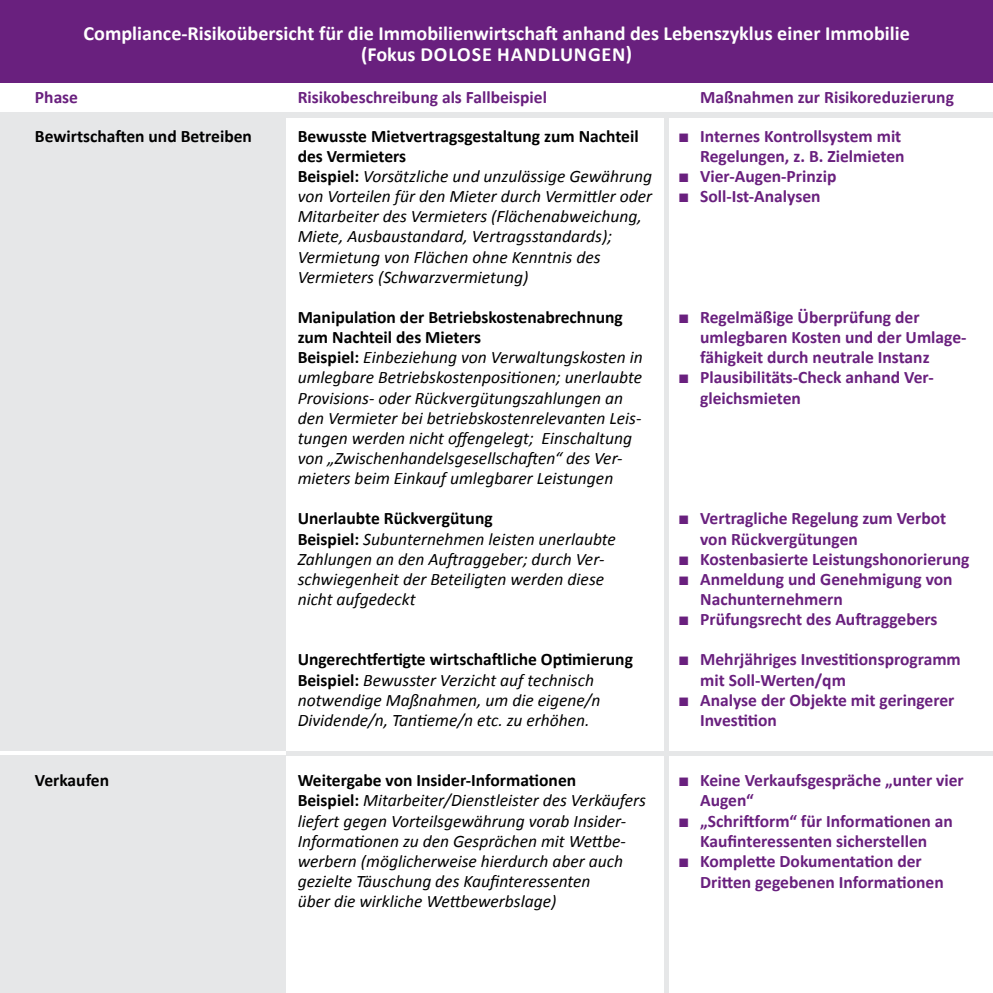
<style>
.page{position:relative;width:993px;height:993px;background:#fff}
.page>*{position:absolute;margin:0;border:0;box-sizing:border-box;transform-origin:0 0}
.t1{font:700 20.12px/20.7px "Calibri";color:#fff}
.t2{font:italic 17.5px/20.1px "Calibri";color:#000}
.t3{font:700 17.5px/20.1px "Calibri";color:#69207e}
.t4{font:700 17.5px "Calibri";color:#000}
.s1{font-weight:700;font-style:normal}
</style>
<div class="page">
<div style="left:0;top:755px;width:286px;height:237px;background:#e6e7e8"></div>
<div style="left:0;top:113px;width:286px;height:637px;background:#e6e7e8"></div>
<div style="left:0;top:0;width:992px;height:82px;background:#69207e"></div>
<div style="left:286px;top:113px;width:706px;height:5px;background:#e6e7e8"></div>
<div style="left:664px;top:118px;width:5px;height:874px;background:#e6e7e8"></div>
<div style="left:286px;top:750px;width:706px;height:5px;background:#e6e7e8"></div>
<p class="t1" style="left:361px;top:22px;width:550px;text-indent:-277px">Compliance-Risikoübersicht für die Immobilienwirtschaft anhand des Lebenszyklus einer Immobilie (Fokus Dolose Handlu</p>
<p class="t1" style="left:573px;top:43px;width:60px">ngen)</p>
<p class="t3" style="left:35px;top:86px;width:45px">Phase</p>
<p class="t3" style="left:297px;top:86px;width:251px">Risikobeschreibung als Fallbeispiel</p>
<p class="t4" style="left:35px;top:125px;width:218px">Bewirtschaften und Betreiben</p>
<p class="t2" style="left:297px;top:125px;width:356px"><span class="s1">Bewusste Mietvertragsgestaltung zum N achteil des Vermieters<br>Beispiel:</span> Vorsätzliche und unzulässige Gewährung von Vorteilen für den Mieter durch Vermittler oder Mitarbeiter des Vermieters (Flächenabweichung, Miete, Ausbaustandard, Vertragsstandards); Vermietung von Flächen ohne Kenntnis des Vermieters (Schwarzvermietung)</p>
<p class="t2" style="left:297px;top:306px;width:346px"><span class="s1">Manipulation der Betriebskostenabrechnung zum Nachteil des Mieters<br>Beispiel:</span> Einbeziehung von Verwaltungskosten in umlegbare Betriebskostenpositionen; unerlaubte Provisions- oder Rückvergütungszahlungen an den Vermieter bei betriebskostenrelevanten Leis&shy;tungen werden nicht offengelegt; Einschaltung von „Zwischenhandelsgesellschaften“ des Ver&shy;mieters beim Einkauf umlegbarer Leistungen</p>
<p class="t2" style="left:297px;top:507px;width:320px"><span class="s1">Unerlaubte Rückvergütung<br>Beispiel:</span> Subunternehmen leisten unerlaubte Zahlungen an den Auftraggeber; durch Ver&shy;schwiegenheit der Beteiligten werden diese nicht aufgedeckt</p>
<p class="t2" style="left:297px;top:648px;width:337px"><span class="s1">Ungerechtfertigte wirtschaftliche Optimierung Beispiel:</span> Bewusster Verzicht auf technisch notwendige Maßnahmen, um die eigene/n Dividende/n, Tantieme/n etc. zu erhöhen.</p>
<p class="t4" style="left:35px;top:769px;width:76px">Verkaufen</p>
<p class="t2" style="left:297px;top:769px;width:350px"><span class="s1">Weitergabe von Insider-Informationen<br>Beispiel:</span> Mitarbeiter/Dienstleister des Verkäufers liefert gegen Vorteilsgewährung vorab Insider-Informationen zu den Gesprächen mit Wettbe&shy;werbern (möglicherweise hierdurch aber auch gezielte Täuschung des Kaufinteressenten<br>über die wirkliche Wettbewerbslage)</p>
<p class="t3" style="left:700px;top:86px;width:255px">Maßnahmen zur Risikoreduzierung</p>
<p class="t3" style="left:679px;top:125px;width:227px;text-align:right">■ Internes Kontrollsystem mit<br>Regelungen, z. B. Zielmieten</p>
<p class="t3" style="left:679px;top:165px;width:159px">■ Vier-Augen-Prinzip</p>
<p class="t3" style="left:679px;top:185px;width:143px">■ Soll-Ist-Analysen</p>
<p class="t3" style="left:700px;top:306px;width:268px;text-indent:-21px">■ Regelmäßige Überprüfung der umlegbaren Kosten und der Umlage&shy;fähigkeit durch neutrale Instanz</p>
<p class="t3" style="left:700px;top:366px;width:235px;text-indent:-21px">■ Plausibilitäts-Check anhand Ver&shy;gleichsmieten</p>
<p class="t3" style="left:700px;top:507px;width:247px;text-indent:-21px">■ Vertragliche Regelung zum Verbot von Rückvergütungen</p>
<p class="t3" style="left:679px;top:547px;width:291px">■ Kostenbasierte Leistungshonorierung</p>
<p class="t3" style="left:700px;top:568px;width:254px;text-indent:-21px">■ Anmeldung und Genehmigung von<br>Nachunternehmern</p>
<p class="t3" style="left:679px;top:608px;width:260px">■ Prüfungsrecht des Auftraggebers</p>
<p class="t3" style="left:700px;top:648px;width:262px;text-indent:-21px">■ Mehrjähriges Investitionsprogramm mit Soll-Werten/qm</p>
<p class="t3" style="left:700px;top:688px;width:256px;text-indent:-21px">■ Analyse der Objekte mit geringerer<br>Investition</p>
<p class="t3" style="left:700px;top:769px;width:265px;text-indent:-21px">■ Keine Verkaufsgespräche „unter vier<br>Augen“</p>
<p class="t3" style="left:679px;top:809px;width:275px;text-align:center">■ „Schriftform“ für Informationen an<br>Kaufinteressenten sicherstellen</p>
<p class="t3" style="left:700px;top:849px;width:245px;line-height:21px;text-indent:-21px">■ Komplette Dokumentation der<br>Dritten gegebenen Informationen</p>
</div>
